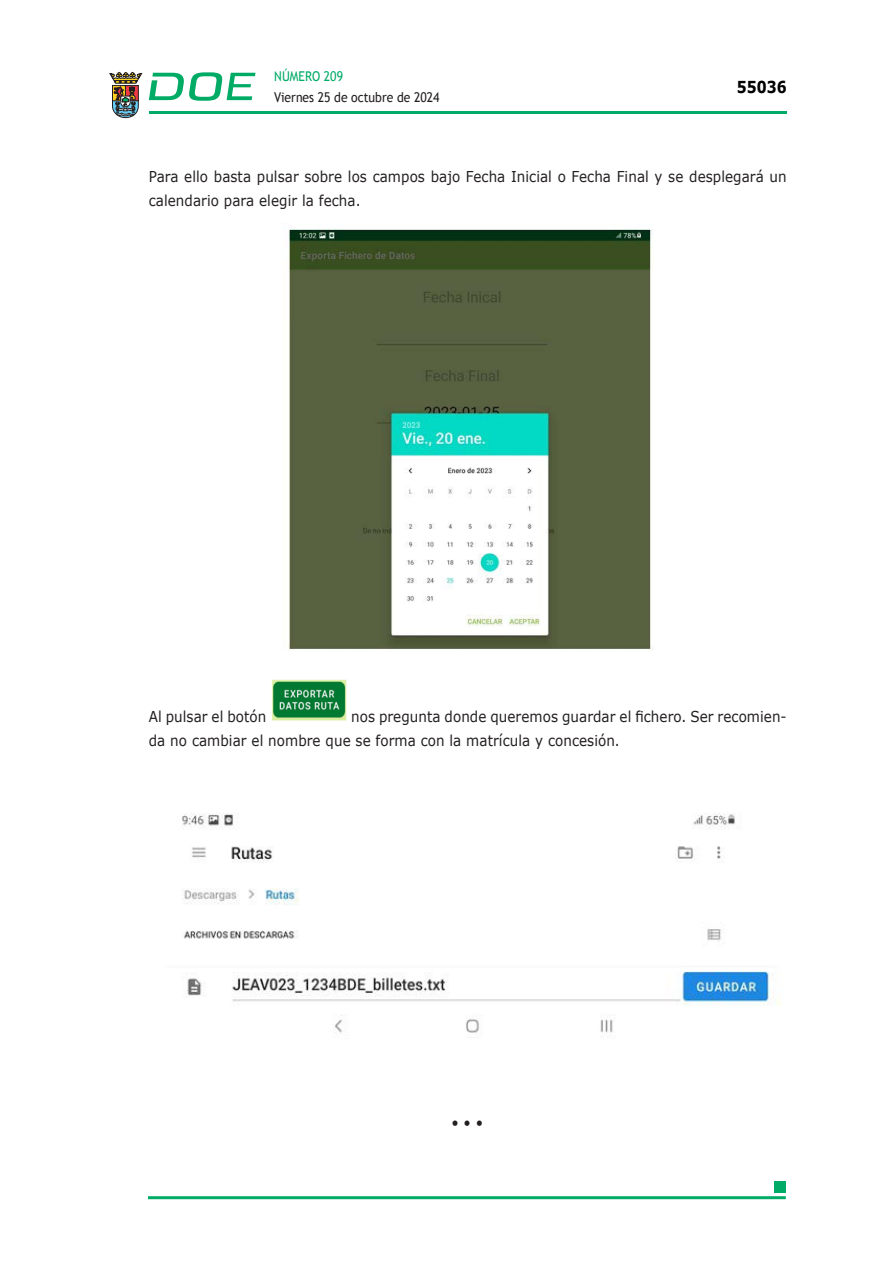
<style>
.page{position:relative;width:893px;height:1263px;background:#fff}
.page>*{position:absolute;margin:0;border:0;box-sizing:border-box;transform-origin:0 0}
.t1{font:700 16.5px "Verdana";color:#000;scale:.85 1}
.CUERPO_DE_TEXTO{font:15px/24px "Verdana";letter-spacing:.005em;color:#231f20;scale:.9 1}
.t2{font:13.5px "Trebuchet MS";color:#231f20;scale:.9 1}
.t3{font:13.5px "Trebuchet MS";color:#00ab67;scale:.9 1}
</style>
<div class="page">
<hr style="left:149px;top:111px;width:638px;height:3px;background:#00ab66">
<svg style="left:109px;top:72px;width:33px;height:46px"></svg>
<svg style="left:149px;top:72px;width:106px;height:29px"></svg>
<hr style="left:148px;top:1196px;width:638px;height:3px;background:#00ab66">
<div style="left:775px;top:1181px;width:11px;height:11px;background:#00ab66"></div>
<img style="left:288px;top:229px;width:364px;height:422px">
<img style="left:271px;top:679px;width:76px;height:41px">
<img style="left:181px;top:813px;width:600px;height:226px">
<p class="t3" style="left:274px;top:68px;width:78px">NÚMERO 209</p>
<p class="t2" style="left:274px;top:89px;width:185px">Viernes 25 de octubre de 2024</p>
<p class="t1" style="left:737px;top:76px;width:60px">55036</p>
<p class="CUERPO_DE_TEXTO" style="left:149px;top:164px;width:710px">Para ello basta pulsar sobre los campos bajo Fecha Inicial o Fecha Final y se desplegará un calendario para elegir la fecha.</p>
<p class="CUERPO_DE_TEXTO" style="left:149px;top:704px;width:132px">Al pulsar el botón</p>
<p class="CUERPO_DE_TEXTO" style="left:149px;top:704px;width:710px;text-indent:202px">nos pregunta donde queremos guardar el fichero. Ser recomien&shy;da no cambiar el nombre que se forma con la matrícula y concesión.</p>
<p class="CUERPO_DE_TEXTO" style="left:451px;top:1110px;width:37px">• • •</p>
</div>
